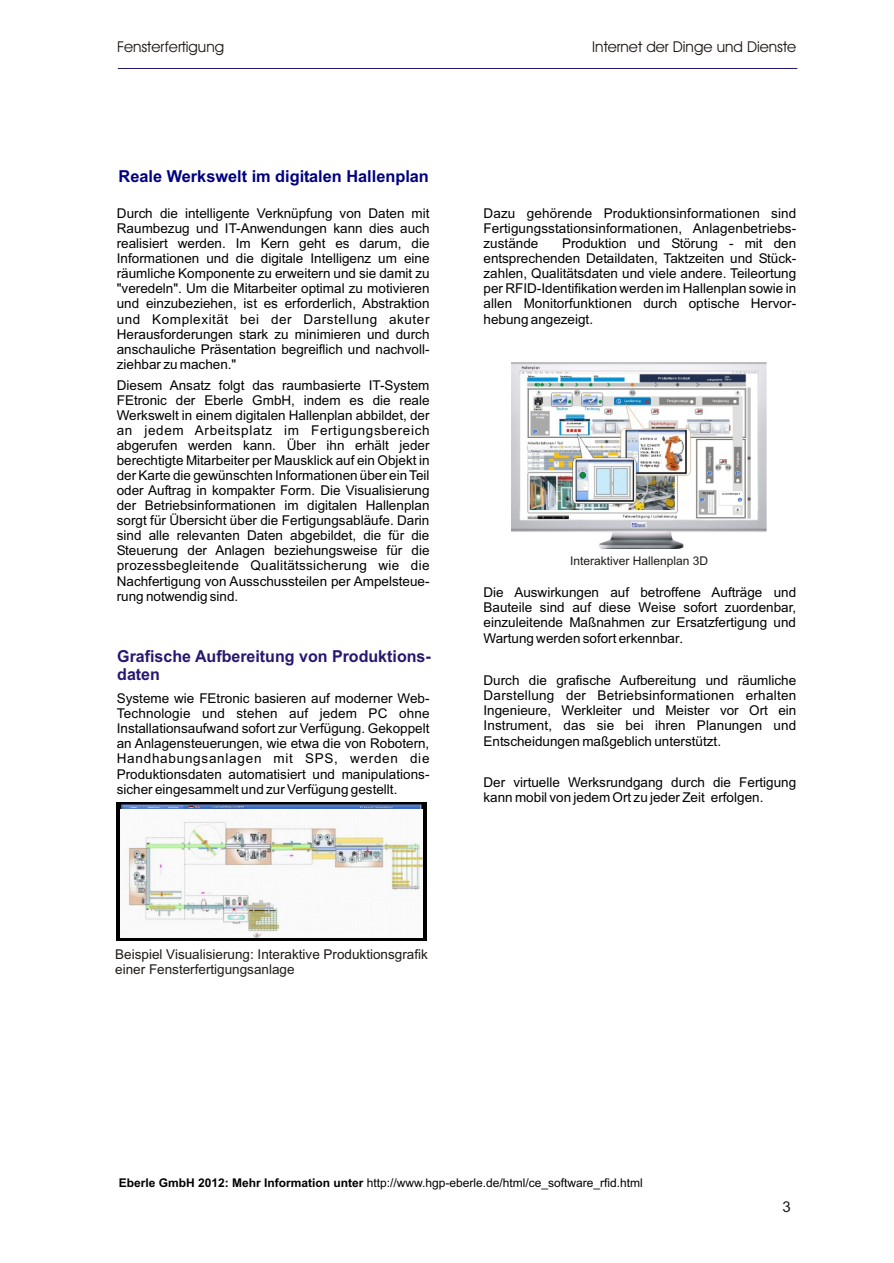
<style>
.page{position:relative;width:894px;height:1263px;background:#fff}
.page>*{position:absolute;margin:0;border:0;box-sizing:border-box;transform-origin:0 0}
.t1{font:700 16.5px/18.5px "Arial";color:#291770}
.t2{font:700 16.5px "Arial";color:#000080}
.t3{font:15px "Avant Garde Bk BT";color:#1f1a17}
.t4{font:15px "Arial";color:#1f1a17}
.t5{font:13.5px/15.1px "Arial";color:#000;text-align:justify}
.t6{font:13.5px/15.1px "Arial";color:#1f1a17}
.t7{font:13.5px "Arial";letter-spacing:.02em;color:#000}
.t8{font:13.5px "Arial";letter-spacing:.04em;color:#000}
.t9{font:12px "Arial";color:#000}
.t10{font:12px "Arial";color:#1f1a17}
.s1{font-family:"Times New Roman";font-size:15px}
.s2{font-weight:700}
</style>
<div class="page">
<hr style="left:118px;top:68px;width:679px;height:1px;background:#291770">
<img style="left:512px;top:362px;width:254px;height:187px">
<img style="left:117px;top:803px;width:309px;height:138px">
<img style="left:121px;top:810px;width:301px;height:127px">
<p class="t3" style="left:117px;top:40px;width:108px">Fensterfertigung</p>
<p class="t2" style="left:119px;top:170px;width:312px">Reale Werkswelt im digitalen Hallenplan</p>
<p class="t3" style="left:592px;top:40px;width:206px">Internet der Dinge und Dienste</p>
<p class="t5" style="left:117px;top:207px;width:314px">Durch die intelligente Verknüpfung von Daten mit</p>
<p class="t5" style="left:484px;top:207px;width:314px">Dazu gehörende Produktionsinformationen sind</p>
<p class="t5" style="left:117px;top:222px;width:314px">Raumbezug und IT-Anwendungen kann dies auch</p>
<p class="t5" style="left:484px;top:222px;width:314px">Fertigungsstationsinformationen, Anlagenbetriebs-</p>
<p class="t5" style="left:117px;top:237px;width:314px">realisiert werden. Im Kern geht es darum, die</p>
<p class="t5" style="left:484px;top:237px;width:56px">zustände</p>
<p class="t5" style="left:562px;top:237px;width:236px">Produktion und Störung - mit den</p>
<p class="t5" style="left:117px;top:252px;width:314px">Informationen und die digitale Intelligenz um eine</p>
<p class="t5" style="left:484px;top:252px;width:314px">entsprechenden Detaildaten, Taktzeiten und Stück-</p>
<p class="t5" style="left:117px;top:267px;width:314px">räumliche Komponente zu erweitern und sie damit zu</p>
<p class="t5" style="left:484px;top:267px;width:314px">zahlen, Qualitätsdaten und viele andere. Teileortung</p>
<p class="t5" style="left:117px;top:282px;width:314px">"veredeln". Um die Mitarbeiter optimal zu motivieren</p>
<p class="t5" style="left:484px;top:282px;width:314px">per RFID-Identifikation werden im Hallenplan sowie in</p>
<p class="t5" style="left:117px;top:297px;width:314px">und einzubeziehen, ist es erforderlich, Abstraktion</p>
<p class="t5" style="left:484px;top:297px;width:314px">allen Monitorfunktionen durch optische Hervor-</p>
<p class="t8" style="left:117px;top:314px;width:314px">und Komplexität bei der Darstellung akuter</p>
<p class="t5" style="left:484px;top:312px;width:111px">hebung angezeigt.</p>
<p class="t5" style="left:117px;top:328px;width:314px">Herausforderungen stark zu minimieren und durch anschauliche Präsentation begreiflich und nachvoll&shy;ziehbar zu machen."</p>
<p class="t5" style="left:117px;top:378px;width:314px">Diesem Ansatz folgt das raumbasierte IT-System FEtronic der Eberle GmbH, indem es die reale Werkswelt in einem digitalen Hallenplan abbildet, der an jedem Arbeitsplatz im Fertigungsbereich abgerufen werden kann. Über ihn erhält jeder berechtigte Mitarbeiter per Mausklick auf ein Objekt in der Karte die gewünschten Informationen über ein Teil oder Auftrag in kompakter Form. Die Visualisierung der Betriebsinformationen im digitalen Hallenplan sorgt für Übersicht über die Fertigungsabläufe. Darin sind alle relevanten Daten abgebildet, die für die Steuerung der Anlagen beziehungsweise für die prozessbegleitende Qualitätssicherung wie die Nachfertigung von Ausschussteilen per Ampelsteue-</p>
<p class="t5" style="left:484px;top:586px;width:314px">Die Auswirkungen auf betroffene Aufträge und</p>
<p class="t10" style="left:570px;top:556px;width:140px">Interaktiver Hallenplan 3D</p>
<p class="t5" style="left:117px;top:590px;width:123px">rung notwendig sind.</p>
<p class="t5" style="left:484px;top:601px;width:314px;line-height:15.6px">Bauteile sind auf diese Weise sofort zuordenbar, einzuleitende Maßnahmen zur Ersatzfertigung und Wartung werden sofort erkennbar<span class="s1">.</span></p>
<p class="t5" style="left:484px;top:674px;width:314px">Durch die grafische Aufbereitung und räumliche</p>
<p class="t1" style="left:117px;top:648px;width:315px">Grafische Aufbereitung von Produktions&shy;daten</p>
<p class="t5" style="left:117px;top:692px;width:314px">Systeme wie FEtronic basieren auf moderner Web-</p>
<p class="t7" style="left:484px;top:690px;width:314px">Darstellung der Betriebsinformationen erhalten</p>
<p class="t5" style="left:117px;top:707px;width:314px">Technologie und stehen auf jedem PC ohne</p>
<p class="t5" style="left:484px;top:704px;width:314px">Ingenieure, Werkleiter und Meister vor Ort ein<br>Instrument, das sie bei ihren Planungen und</p>
<p class="t5" style="left:117px;top:722px;width:314px">Installationsaufwand sofort zur Verfügung. Gekoppelt an Anlagensteuerungen, wie etwa die von Robotern,</p>
<p class="t5" style="left:484px;top:734px;width:239px">Entscheidungen maßgeblich unterstützt.</p>
<p class="t5" style="left:117px;top:752px;width:314px">Handhabungsanlagen mit SPS, werden die<br>Produktionsdaten automatisiert und manipulations-</p>
<p class="t5" style="left:117px;top:783px;width:282px">sicher eingesammelt und zur Verfügung gestellt.</p>
<p class="t5" style="left:484px;top:776px;width:314px">Der virtuelle Werksrundgang durch die Fertigung</p>
<p class="t5" style="left:484px;top:791px;width:281px">kann mobil von jedem Ort zu jeder Zeit erfolgen.</p>
<p class="t6" style="left:115px;top:948px;width:314px">Beispiel Visualisierung: Interaktive Produktionsgrafik einer Fensterfertigungsanlage</p>
<p class="t9" style="left:119px;top:1178px;width:525px"><span class="s2">Eberle GmbH 2012: Mehr Information unter</span> http://www.hgp-eberle.de/html/ce_software_rfid.html</p>
<p class="t4" style="left:782px;top:1201px;width:10px">3</p>
</div>
